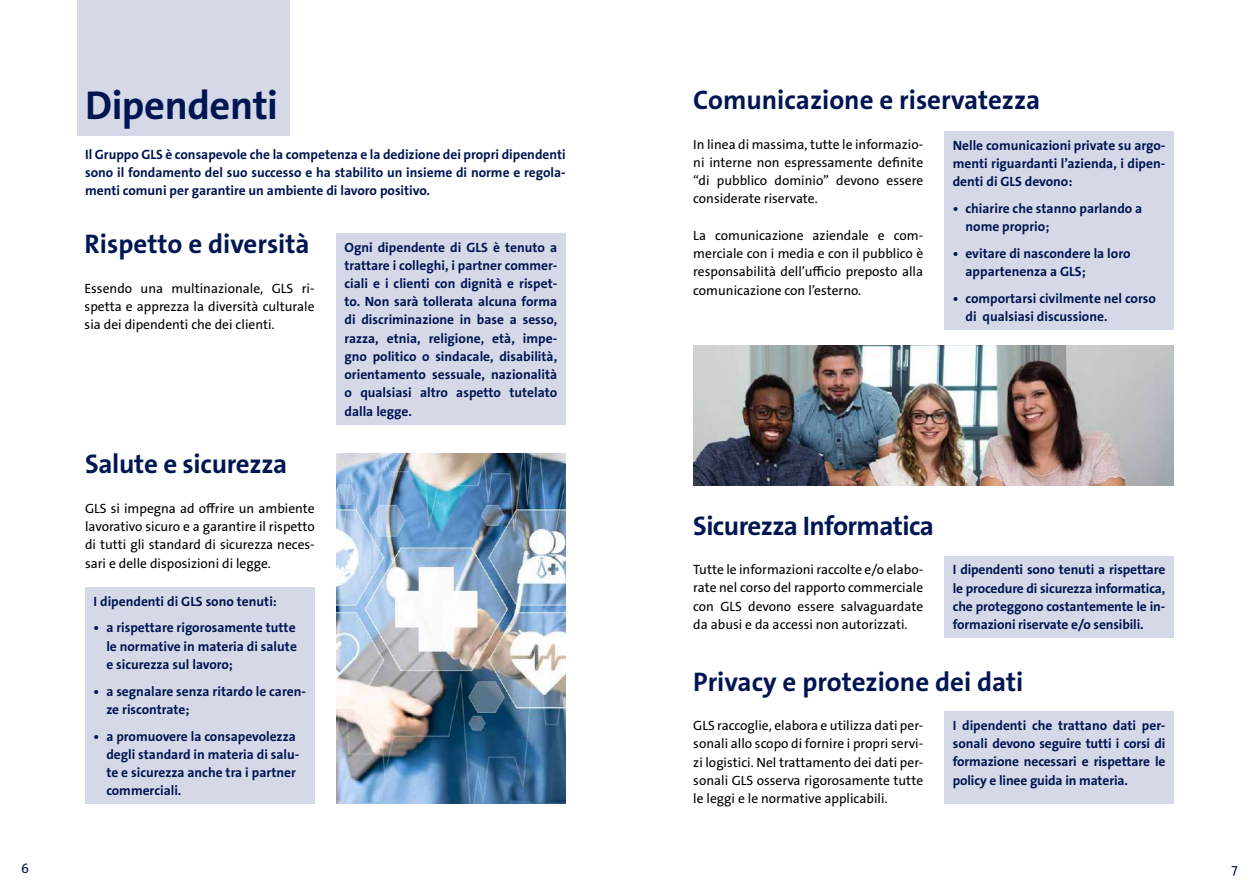
<style>
.page{position:relative;width:1259px;height:893px;background:#fff}
.page>*{position:absolute;margin:0;border:0;box-sizing:border-box;transform-origin:0 0}
.t1{font:700 40.5px "The Sans GLS";letter-spacing:-.01em;color:#001652}
.t2{font:700 27px "The Sans GLS";color:#001652}
.t3{font:700 27px "The Sans GLS";letter-spacing:-.02em;color:#001652}
.t4{font:700 13.5px/18.3px "The Sans GLS";color:#001652;text-align:justify}
.t5{font:13.5px/18.3px "The Sans GLS";color:#000;text-align:justify}
.t6{font:13.5px "The Sans GLS";color:#001652}
</style>
<div class="page">
<div style="left:77px;top:0;width:213px;height:135px;background:#d5d8e7"></div>
<div style="left:85px;top:587px;width:230px;height:217px;background:#d5d8e7"></div>
<div style="left:336px;top:233px;width:230px;height:191px;background:#d5d8e7"></div>
<img style="left:336px;top:453px;width:230px;height:351px">
<img style="left:693px;top:346px;width:481px;height:139px">
<div style="left:944px;top:131px;width:230px;height:199px;background:#d5d8e7"></div>
<div style="left:944px;top:556px;width:230px;height:82px;background:#d5d8e7"></div>
<div style="left:944px;top:711px;width:230px;height:93px;background:#d5d8e7"></div>
<h1 class="t1" style="left:85px;top:80px;width:194px">Dipendenti</h1>
<p class="t4" style="left:85px;top:145px;width:482px">Il Gruppo GLS è consapevole che la competenza e la dedizione dei propri dipendenti sono il fondamento del suo successo e ha stabilito un insieme di norme e regola&shy;menti comuni per garantire un ambiente di lavoro positivo.</p>
<h2 class="t2" style="left:85px;top:227px;width:227px">Rispetto e diversità</h2>
<p class="t5" style="left:85px;top:279px;width:231px">Essendo una multinazionale, GLS ri&shy;spetta e apprezza la diversità culturale sia dei dipendenti che dei clienti.</p>
<h2 class="t2" style="left:85px;top:447px;width:204px">Salute e sicurezza</h2>
<p class="t5" style="left:85px;top:499px;width:231px">GLS si impegna ad offrire un ambiente lavorativo sicuro e a garantire il rispetto di tutti gli standard di sicurezza neces&shy;sari e delle disposizioni di legge.</p>
<p class="t4" style="left:94px;top:592px;width:185px">I dipendenti di GLS sono tenuti:</p>
<p class="t4" style="left:106px;top:619px;width:192px;text-indent:-13px">• a rispettare rigorosamente tutte le normative in materia di salute e sicurezza sul lavoro;</p>
<p class="t4" style="left:106px;top:682px;width:201px;text-indent:-13px">• a segnalare senza ritardo le caren&shy;ze riscontrate;</p>
<p class="t4" style="left:106px;top:727px;width:195px;text-align:left;text-indent:-13px">• a promuovere la consapevolezza degli standard in materia di salu&shy;te e sicurezza anche tra i partner commerciali.</p>
<p class="t4" style="left:344px;top:238px;width:214px">Ogni dipendente di GLS è tenuto a trattare i colleghi, i partner commer&shy;ciali e i clienti con dignità e rispet&shy;to. Non sarà tollerata alcuna forma di discriminazione in base a sesso, razza, etnia, religione, età, impe&shy;gno politico o sindacale, disabilità, orientamento sessuale, nazionalità o qualsiasi altro aspetto tutelato dalla legge.</p>
<h2 class="t2" style="left:693px;top:83px;width:348px">Comunicazione e riservatezza</h2>
<p class="t5" style="left:693px;top:135px;width:231px">In linea di massima, tutte le informazio&shy;ni interne non espressamente definite “di pubblico dominio” devono essere considerate riservate.</p>
<p class="t5" style="left:693px;top:226px;width:231px">La comunicazione aziendale e com&shy;merciale con i media e con il pubblico è responsabilità dell’ufficio preposto alla comunicazione con l’esterno.</p>
<p class="t4" style="left:952px;top:136px;width:214px">Nelle comunicazioni private su argo&shy;menti riguardanti l’azienda, i dipen&shy;denti di GLS devono:</p>
<p class="t4" style="left:965px;top:199px;width:178px;text-indent:-13px">• chiarire che stanno parlando a nome proprio;</p>
<p class="t4" style="left:965px;top:244px;width:166px;text-indent:-13px">• evitare di nascondere la loro appartenenza a GLS;</p>
<p class="t4" style="left:965px;top:289px;width:192px;text-indent:-13px">• comportarsi civilmente nel corso di qualsiasi discussione.</p>
<h2 class="t3" style="left:693px;top:508px;width:242px">Sicurezza Informatica</h2>
<p class="t5" style="left:693px;top:561px;width:231px">Tutte le informazioni raccolte e/o elabo&shy;rate nel corso del rapporto commerciale con GLS devono essere salvaguardate da abusi e da accessi non autorizzati.</p>
<p class="t4" style="left:952px;top:561px;width:214px">I dipendenti sono tenuti a rispettare le procedure di sicurezza informatica, che proteggono costantemente le in&shy;formazioni riservate e/o sensibili.</p>
<h2 class="t2" style="left:693px;top:664px;width:332px">Privacy e protezione dei dati</h2>
<p class="t5" style="left:693px;top:716px;width:231px">GLS raccoglie, elabora e utilizza dati per&shy;sonali allo scopo di fornire i propri servi&shy;zi logistici. Nel trattamento dei dati per&shy;sonali GLS osserva rigorosamente tutte le leggi e le normative applicabili.</p>
<p class="t4" style="left:952px;top:716px;width:214px">I dipendenti che trattano dati per&shy;sonali devono seguire tutti i corsi di formazione necessari e rispettare le policy e linee guida in materia.</p>
<p class="t6" style="left:21px;top:860px;width:9px">6</p>
<p class="t6" style="left:1231px;top:860px;width:8px">7</p>
</div>
